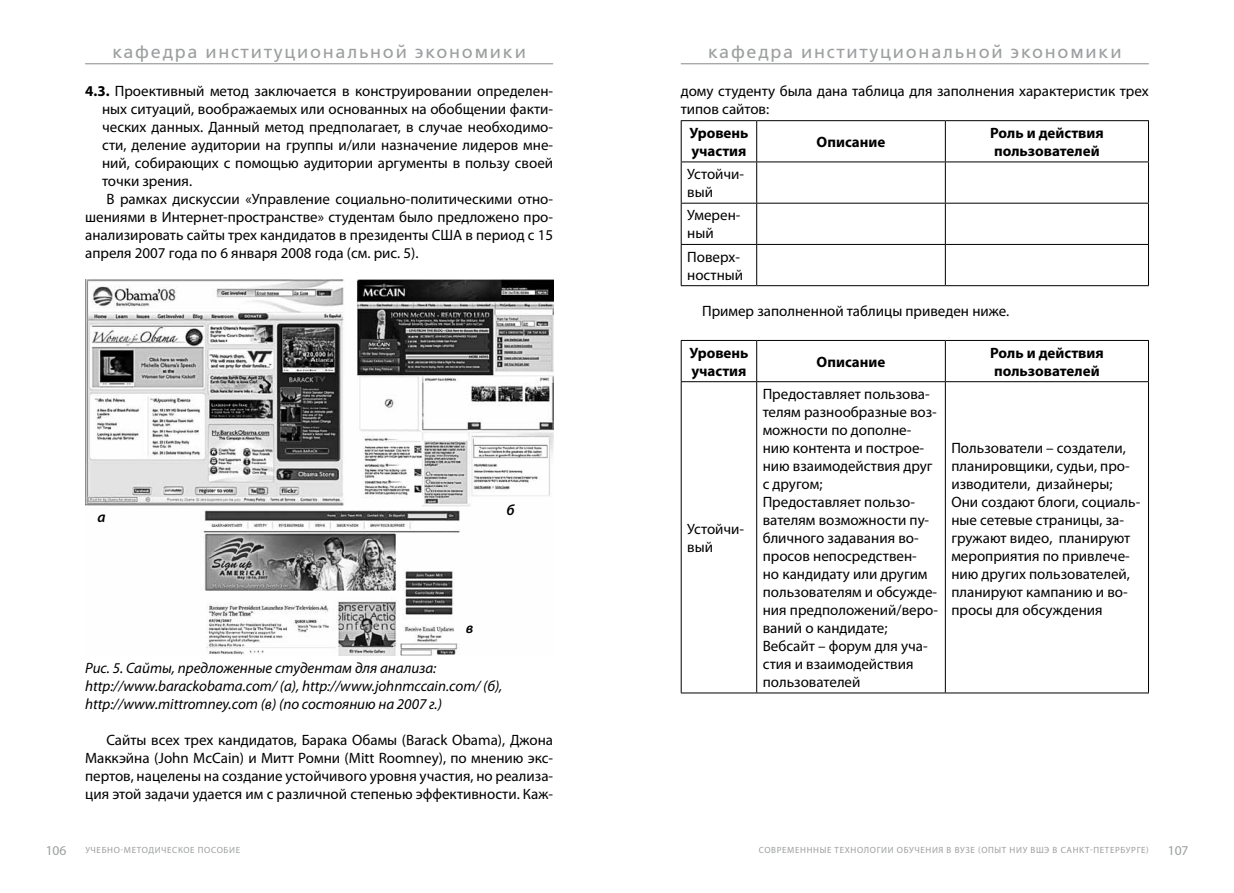
<style>
.page{position:relative;width:1234px;height:893px;background:#fff}
.page>*{position:absolute;margin:0;border:0;box-sizing:border-box;transform-origin:0 0}
.t1{font:18px "Free Set C";letter-spacing:.1em;color:#9c9e9f}
.t2{font:15px/18px "Myriad Pro";color:#000}
.t3{font:italic 15px/18px "Myriad Pro";color:#000}
.t4{font:700 15px/18px "Myriad Pro";color:#000}
.t5{font:italic 600 15px "Myriad Pro";color:#000}
.t6{font:13.5px "Myriad Pro";color:#9c9e9f}
.t7{font:9px "Myriad Pro";letter-spacing:.07em;color:#9c9e9f}
.s1{font-weight:700}
</style>
<div class="page">
<hr style="left:85px;top:63px;width:468px;height:1px;background:#87888a">
<hr style="left:680px;top:63px;width:468px;height:1px;background:#87888a">
<img style="left:85px;top:279px;width:468px;height:376px">
<hr style="left:680px;top:120px;width:76px;height:1px;background:#000">
<hr style="left:680px;top:121px;width:1px;height:41px;background:#000">
<hr style="left:756px;top:120px;width:189px;height:1px;background:#000">
<hr style="left:756px;top:121px;width:1px;height:41px;background:#000">
<hr style="left:945px;top:120px;width:203px;height:1px;background:#000">
<hr style="left:944px;top:121px;width:1px;height:41px;background:#000">
<hr style="left:1147px;top:121px;width:1px;height:41px;background:#000">
<hr style="left:680px;top:162px;width:76px;height:1px;background:#000">
<hr style="left:680px;top:162px;width:1px;height:41px;background:#000">
<hr style="left:756px;top:162px;width:189px;height:1px;background:#000">
<hr style="left:756px;top:162px;width:1px;height:41px;background:#000">
<hr style="left:945px;top:162px;width:203px;height:1px;background:#000">
<hr style="left:944px;top:162px;width:1px;height:41px;background:#000">
<hr style="left:1147px;top:162px;width:1px;height:41px;background:#000">
<hr style="left:680px;top:203px;width:76px;height:1px;background:#000">
<hr style="left:680px;top:204px;width:1px;height:40px;background:#000">
<hr style="left:756px;top:203px;width:189px;height:1px;background:#000">
<hr style="left:756px;top:204px;width:1px;height:40px;background:#000">
<hr style="left:945px;top:203px;width:203px;height:1px;background:#000">
<hr style="left:944px;top:204px;width:1px;height:40px;background:#000">
<hr style="left:1147px;top:204px;width:1px;height:40px;background:#000">
<hr style="left:680px;top:244px;width:76px;height:1px;background:#000">
<hr style="left:680px;top:245px;width:1px;height:40px;background:#000">
<hr style="left:756px;top:244px;width:189px;height:1px;background:#000">
<hr style="left:756px;top:245px;width:1px;height:40px;background:#000">
<hr style="left:945px;top:244px;width:203px;height:1px;background:#000">
<hr style="left:944px;top:245px;width:1px;height:40px;background:#000">
<hr style="left:1147px;top:245px;width:1px;height:40px;background:#000">
<hr style="left:680px;top:285px;width:76px;height:1px;background:#000">
<hr style="left:756px;top:285px;width:189px;height:1px;background:#000">
<hr style="left:945px;top:285px;width:203px;height:1px;background:#000">
<hr style="left:680px;top:340px;width:76px;height:1px;background:#000">
<hr style="left:680px;top:341px;width:1px;height:40px;background:#000">
<hr style="left:756px;top:340px;width:189px;height:1px;background:#000">
<hr style="left:756px;top:341px;width:1px;height:40px;background:#000">
<hr style="left:945px;top:340px;width:203px;height:1px;background:#000">
<hr style="left:944px;top:341px;width:1px;height:40px;background:#000">
<hr style="left:1147px;top:341px;width:1px;height:40px;background:#000">
<hr style="left:680px;top:381px;width:76px;height:1px;background:#000">
<hr style="left:680px;top:382px;width:1px;height:311px;background:#000">
<hr style="left:756px;top:381px;width:189px;height:1px;background:#000">
<hr style="left:756px;top:382px;width:1px;height:311px;background:#000">
<hr style="left:945px;top:381px;width:203px;height:1px;background:#000">
<hr style="left:944px;top:382px;width:1px;height:311px;background:#000">
<hr style="left:1147px;top:382px;width:1px;height:311px;background:#000">
<hr style="left:680px;top:693px;width:76px;height:1px;background:#000">
<hr style="left:756px;top:693px;width:189px;height:1px;background:#000">
<hr style="left:945px;top:693px;width:203px;height:1px;background:#000">
<p class="t1" style="left:112px;top:42px;width:415px">кафедра институциональной экономики</p>
<p class="t2" style="left:85px;top:82px;width:469px"><span class="s1">4.3.</span> Проективный метод заключается в конструировании определен-</p>
<p class="t2" style="left:102px;top:100px;width:452px">ных ситуаций, воображаемых или основанных на обобщении факти-</p>
<p class="t2" style="left:102px;top:118px;width:452px">ческих данных. Данный метод предполагает, в случае необходимо-</p>
<p class="t2" style="left:102px;top:136px;width:452px">сти, деление аудитории на группы и/или назначение лидеров мне-</p>
<p class="t2" style="left:102px;top:154px;width:452px">ний, собирающих с помощью аудитории аргументы в пользу своей</p>
<p class="t2" style="left:102px;top:172px;width:91px">точки зрения.</p>
<p class="t2" style="left:106px;top:190px;width:448px">В рамках дискуссии «Управление социально-политическими отно-</p>
<p class="t2" style="left:85px;top:208px;width:469px">шениями в Интернет-пространстве» студентам было предложено про-</p>
<p class="t2" style="left:85px;top:226px;width:469px">анализировать сайты трех кандидатов в президенты США в период с 15</p>
<p class="t2" style="left:85px;top:244px;width:335px">апреля 2007 года по 6 января 2008 года (см. рис. 5).</p>
<p class="t5" style="left:98px;top:507px;width:10px">a</p>
<p class="t5" style="left:506px;top:500px;width:10px">б</p>
<p class="t5" style="left:466px;top:618px;width:9px">в</p>
<p class="t3" style="left:85px;top:659px;width:419px">Рис. 5. Сайты, предложенные студентам для анализа: http://www.barackobama.com/ (a), http://www.johnmccain.com/ (б), http://www.mittromney.com (в) (по состоянию на 2007 г.)</p>
<p class="t2" style="left:85px;top:731px;width:469px;text-align:justify;text-indent:21px">Сайты всех трех кандидатов, Барака Обамы (Barack Obama), Джона Маккэйна (John McCain) и Митт Ромни (Mitt Roomney), по мнению экс&shy;пертов, нацелены на создание устойчивого уровня участия, но реализа&shy;ция этой задачи удается им с различной степенью эффективности. Каж-</p>
<p class="t6" style="left:46px;top:842px;width:22px">106</p>
<p class="t7" style="left:85px;top:845px;width:12px">Учебно</p>
<p class="t7" style="left:120px;top:845px;width:11px">-методическое</p>
<p class="t7" style="left:198px;top:845px;width:7px">пособие</p>
<p class="t1" style="left:708px;top:42px;width:415px">кафедра институциональной экономики</p>
<p class="t2" style="left:680px;top:82px;width:469px">дому студенту была дана таблица для заполнения характеристик трех типов сайтов:</p>
<p class="t4" style="left:689px;top:123px;width:61px">Уровень участия</p>
<p class="t4" style="left:816px;top:132px;width:70px">Описание</p>
<p class="t4" style="left:989px;top:123px;width:115px">Роль и действия пользователей</p>
<p class="t2" style="left:687px;top:165px;width:58px">Устойчи&shy;вый</p>
<p class="t2" style="left:687px;top:206px;width:55px">Умерен&shy;ный</p>
<p class="t2" style="left:687px;top:247px;width:57px">Поверх&shy;ностный</p>
<p class="t2" style="left:702px;top:302px;width:309px">Пример заполненной таблицы приведен ниже.</p>
<p class="t4" style="left:689px;top:343px;width:61px">Уровень участия</p>
<p class="t4" style="left:816px;top:352px;width:70px">Описание</p>
<p class="t4" style="left:989px;top:343px;width:115px">Роль и действия пользователей</p>
<p class="t2" style="left:687px;top:520px;width:58px">Устойчи&shy;вый</p>
<p class="t2" style="left:762px;top:385px;width:177px">Предоставляет пользова&shy;телям разнообразные воз&shy;можности по дополне&shy;нию контента и построе&shy;нию взаимодействия друг с другом;<br>Предоставляет пользо&shy;вателям возможности пу&shy;бличного задавания во&shy;просов непосредствен-<br>но кандидату или другим пользователям и обсужде&shy;ния предположений/веро&shy;ваний о кандидате;<br>Вебсайт – форум для уча&shy;стия и взаимодействия пользователей</p>
<p class="t2" style="left:951px;top:439px;width:190px">Пользователи – создатели, планировщики, судьи, про&shy;изводители, дизайнеры;<br>Они создают блоги, социаль&shy;ные сетевые страницы, за&shy;гружают видео, планируют мероприятия по привлече&shy;нию других пользователей, планируют кампанию и во&shy;просы для обсуждения</p>
<p class="t7" style="left:758px;top:845px;width:309px">СОВРЕМЕНННЫЕ ТЕХНОЛОГИИ ОБУЧЕНИЯ В ВУЗЕ (ОПЫТ НИУ ВШЭ в санкт</p>
<p class="t7" style="left:1089px;top:845px;width:10px">-петербурге</p>
<p class="t7" style="left:1145px;top:845px;width:4px">)</p>
<p class="t6" style="left:1167px;top:842px;width:22px">107</p>
</div>
